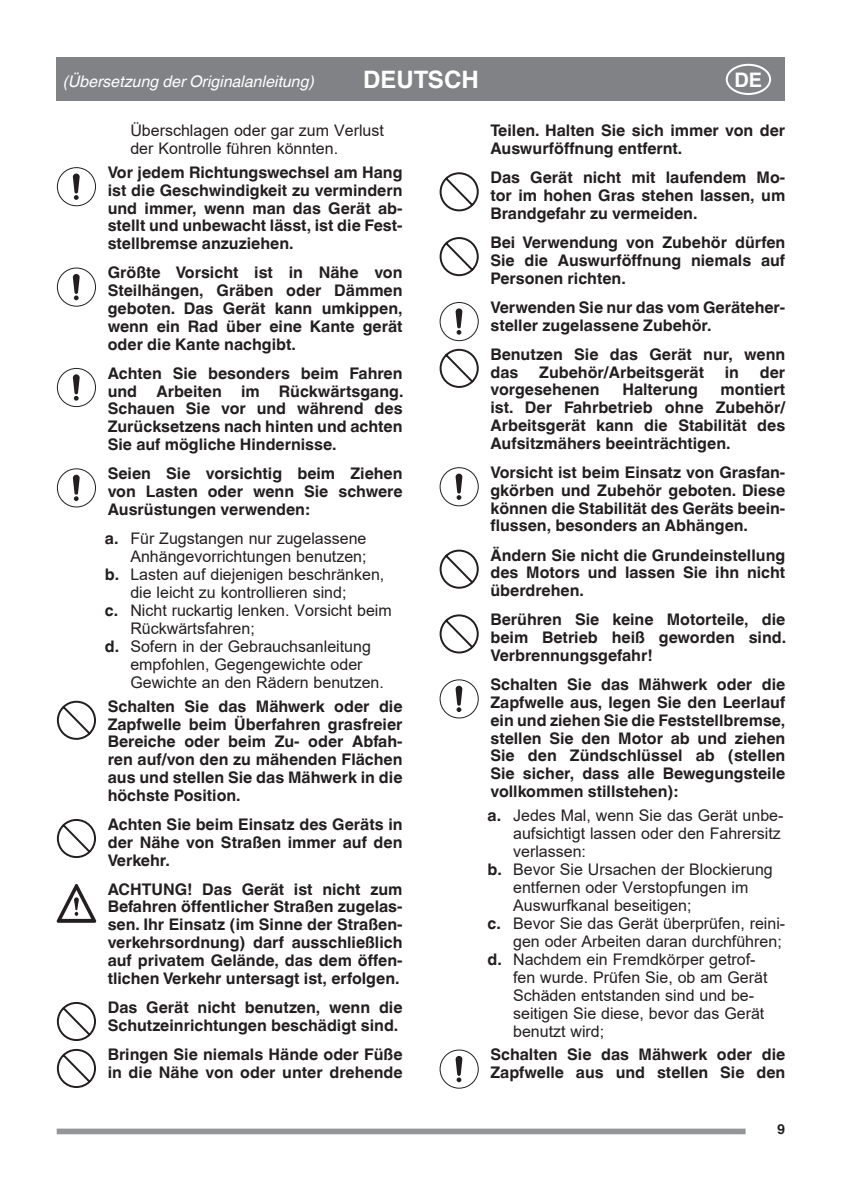
<style>
.page{position:relative;width:842px;height:1191px;background:#fff}
.page>*{position:absolute;margin:0;border:0;box-sizing:border-box;transform-origin:0 0}
.t1{font:700 24px "Helvetica World";color:#fff}
.t2{font:700 20px "Helvetica World";color:#fff}
.t3{font:700 16px/17.8px "Helvetica World";color:#231f20;text-align:justify}
.t4{font:16px/18px "Arial";color:#231f20}
.t5{font:italic 16px "Helvetica World";color:#fff}
.t6{font:700 14px "Helvetica World";color:#231f20}
.s1{font-family:"Helvetica World";font-weight:700}
</style>
<div class="page">
<div style="left:57px;top:58px;width:728px;height:43px;background:#808285"></div>
<div style="left:57px;top:1128px;width:689px;height:6px;background:#939598"></div>
<div style="left:726px;top:64px;width:45px;height:31px;border:2px solid #fff;border-radius:50%"></div>
<div style="left:57px;top:167px;width:39px;height:39px;border:1px solid #231f20;border-radius:50%"></div>
<svg style="left:73px;top:173px;width:7px;height:27px"></svg>
<div style="left:57px;top:267px;width:39px;height:40px;border:1px solid #231f20;border-radius:50%"></div>
<svg style="left:73px;top:274px;width:7px;height:26px"></svg>
<div style="left:57px;top:368px;width:39px;height:39px;border:1px solid #231f20;border-radius:50%"></div>
<svg style="left:73px;top:374px;width:7px;height:27px"></svg>
<div style="left:57px;top:468px;width:39px;height:39px;border:1px solid #231f20;border-radius:50%"></div>
<svg style="left:73px;top:475px;width:7px;height:26px"></svg>
<svg style="left:57px;top:701px;width:39px;height:39px"></svg>
<svg style="left:57px;top:819px;width:39px;height:39px"></svg>
<svg style="left:57px;top:884px;width:39px;height:38px"></svg>
<svg style="left:57px;top:1002px;width:39px;height:39px"></svg>
<svg style="left:57px;top:1049px;width:39px;height:39px"></svg>
<svg style="left:440px;top:172px;width:39px;height:39px"></svg>
<svg style="left:440px;top:237px;width:39px;height:39px"></svg>
<div style="left:440px;top:302px;width:39px;height:39px;border:1px solid #231f20;border-radius:50%"></div>
<svg style="left:456px;top:308px;width:6px;height:27px"></svg>
<svg style="left:440px;top:349px;width:39px;height:39px"></svg>
<div style="left:440px;top:467px;width:39px;height:39px;border:1px solid #231f20;border-radius:50%"></div>
<svg style="left:456px;top:473px;width:6px;height:27px"></svg>
<svg style="left:440px;top:549px;width:39px;height:39px"></svg>
<svg style="left:440px;top:614px;width:39px;height:39px"></svg>
<div style="left:440px;top:679px;width:39px;height:39px;border:1px solid #231f20;border-radius:50%"></div>
<svg style="left:456px;top:685px;width:6px;height:27px"></svg>
<div style="left:440px;top:1049px;width:39px;height:39px;border:1px solid #231f20;border-radius:50%"></div>
<svg style="left:456px;top:1056px;width:6px;height:26px"></svg>
<p class="t5" style="left:63px;top:72px;width:253px">(Übersetzung der Originalanleitung)</p>
<h1 class="t1" style="left:363px;top:66px;width:117px">DEUTSCH</h1>
<p class="t2" style="left:734px;top:68px;width:29px">DE</p>
<p class="t4" style="left:130px;top:122px;width:255px">Überschlagen oder gar zum Verlust der Kontrolle führen könnten.</p>
<p class="t3" style="left:108px;top:163px;width:296px">Vor jedem Richtungswechsel am Hang ist die Geschwindigkeit zu vermindern und immer, wenn man das Gerät ab&shy;stellt und unbewacht lässt, ist die Fest&shy;stellbremse anzuziehen.</p>
<p class="t3" style="left:108px;top:264px;width:296px">Größte Vorsicht ist in Nähe von Steilhängen, Gräben oder Dämmen geboten. Das Gerät kann umkippen, wenn ein Rad über eine Kante gerät oder die Kante nachgibt.</p>
<p class="t3" style="left:108px;top:364px;width:296px">Achten Sie besonders beim Fahren und Arbeiten im Rückwärtsgang.<br>Schauen Sie vor und während des Zurücksetzens nach hinten und achten Sie auf mögliche Hindernisse.</p>
<p class="t3" style="left:108px;top:465px;width:296px">Seien Sie vorsichtig beim Ziehen von Lasten oder wenn Sie schwere Ausrüstungen verwenden:</p>
<p class="t4" style="left:105px;top:529px;width:263px"><span class="s1">a.</span> Für Zugstangen nur zugelassene</p>
<p class="t4" style="left:130px;top:547px;width:238px">Anhängevorrichtungen benutzen;</p>
<p class="t4" style="left:105px;top:565px;width:281px"><span class="s1">b.</span> Lasten auf diejenigen beschränken,</p>
<p class="t4" style="left:130px;top:583px;width:218px">die leicht zu kontrollieren sind;</p>
<p class="t4" style="left:105px;top:601px;width:288px"><span class="s1">c.</span> Nicht ruckartig lenken. Vorsicht beim</p>
<p class="t4" style="left:130px;top:619px;width:126px">Rückwärtsfahren;</p>
<p class="t4" style="left:105px;top:637px;width:268px"><span class="s1">d.</span> Sofern in der Gebrauchsanleitung</p>
<p class="t4" style="left:130px;top:655px;width:234px">empfohlen, Gegengewichte oder</p>
<p class="t4" style="left:130px;top:673px;width:255px">Gewichte an den Rädern benutzen.</p>
<p class="t3" style="left:108px;top:697px;width:296px">Schalten Sie das Mähwerk oder die Zapfwelle beim Überfahren grasfreier Bereiche oder beim Zu- oder Abfah&shy;ren auf/von den zu mähenden Flächen aus und stellen Sie das Mähwerk in die höchste Position.</p>
<p class="t3" style="left:108px;top:815px;width:296px">Achten Sie beim Einsatz des Geräts in der Nähe von Straßen immer auf den Verkehr.</p>
<p class="t3" style="left:108px;top:880px;width:296px">ACHTUNG! Das Gerät ist nicht zum Befahren öffentlicher Straßen zugelas&shy;sen. Ihr Einsatz (im Sinne der Straßen&shy;verkehrsordnung) darf ausschließlich auf privatem Gelände, das dem öffen&shy;tlichen Verkehr untersagt ist, erfolgen.</p>
<p class="t3" style="left:108px;top:998px;width:296px">Das Gerät nicht benutzen, wenn die<br>Schutzeinrichtungen beschädigt sind.</p>
<p class="t3" style="left:108px;top:1045px;width:296px">Bringen Sie niemals Hände oder Füße in die Nähe von oder unter drehende</p>
<p class="t3" style="left:490px;top:122px;width:296px">Teilen. Halten Sie sich immer von der<br>Auswurföffnung entfernt.</p>
<p class="t3" style="left:490px;top:169px;width:296px">Das Gerät nicht mit laufendem Mo&shy;tor im hohen Gras stehen lassen, um Brandgefahr zu vermeiden.</p>
<p class="t3" style="left:490px;top:234px;width:296px">Bei Verwendung von Zubehör dürfen Sie die Auswurföffnung niemals auf Personen richten.</p>
<p class="t3" style="left:490px;top:298px;width:296px">Verwenden Sie nur das vom Geräteher&shy;steller zugelassene Zubehör.</p>
<p class="t3" style="left:490px;top:345px;width:296px">Benutzen Sie das Gerät nur, wenn das</p>
<p class="t3" style="left:539px;top:363px;width:166px">Zubehör/Arbeitsgerät</p>
<p class="t3" style="left:725px;top:363px;width:16px">in</p>
<p class="t3" style="left:760px;top:363px;width:27px">der</p>
<p class="t3" style="left:490px;top:381px;width:111px">vorgesehenen</p>
<p class="t3" style="left:622px;top:381px;width:77px">Halterung</p>
<p class="t3" style="left:490px;top:381px;width:296px;text-indent:230px">montiert ist. Der Fahrbetrieb ohne Zubehör/ Arbeitsgerät kann die Stabilität des Aufsitzmähers beeinträchtigen.</p>
<p class="t3" style="left:490px;top:463px;width:296px">Vorsicht ist beim Einsatz von Grasfan&shy;gkörben und Zubehör geboten. Diese können die Stabilität des Geräts beein&shy;flussen, besonders an Abhängen.</p>
<p class="t3" style="left:490px;top:546px;width:296px">Ändern Sie nicht die Grundeinstellung des Motors und lassen Sie ihn nicht überdrehen.</p>
<p class="t3" style="left:490px;top:611px;width:296px">Berühren Sie keine Motorteile, die beim Betrieb heiß geworden sind.<br>Verbrennungsgefahr!</p>
<p class="t3" style="left:490px;top:675px;width:296px">Schalten Sie das Mähwerk oder die Zapfwelle aus, legen Sie den Leerlauf ein und ziehen Sie die Feststellbremse, stellen Sie den Motor ab und ziehen Sie den Zündschlüssel ab (stellen Sie sicher, dass alle Bewegungsteile vollkommen stillstehen):</p>
<p class="t4" style="left:488px;top:806px;width:297px"><span class="s1">a.</span> Jedes Mal, wenn Sie das Gerät unbe-</p>
<p class="t4" style="left:513px;top:824px;width:269px">aufsichtigt lassen oder den Fahrersitz</p>
<p class="t4" style="left:513px;top:842px;width:74px">verlassen:</p>
<p class="t4" style="left:488px;top:860px;width:287px"><span class="s1">b.</span> Bevor Sie Ursachen der Blockierung</p>
<p class="t4" style="left:513px;top:878px;width:237px">entfernen oder Verstopfungen im</p>
<p class="t4" style="left:513px;top:896px;width:180px">Auswurfkanal beseitigen;</p>
<p class="t4" style="left:488px;top:914px;width:299px"><span class="s1">c.</span> Bevor Sie das Gerät überprüfen, reini-</p>
<p class="t4" style="left:513px;top:932px;width:270px">gen oder Arbeiten daran durchführen;</p>
<p class="t4" style="left:488px;top:950px;width:269px"><span class="s1">d.</span> Nachdem ein Fremdkörper getrof-</p>
<p class="t4" style="left:513px;top:968px;width:256px">fen wurde. Prüfen Sie, ob am Gerät</p>
<p class="t4" style="left:513px;top:986px;width:243px">Schäden entstanden sind und be-</p>
<p class="t4" style="left:513px;top:1004px;width:253px">seitigen Sie diese, bevor das Gerät</p>
<p class="t4" style="left:513px;top:1022px;width:93px">benutzt wird;</p>
<p class="t3" style="left:490px;top:1045px;width:296px">Schalten Sie das Mähwerk oder die<br>Zapfwelle aus und stellen Sie den</p>
<p class="t6" style="left:777px;top:1121px;width:10px">9</p>
</div>
